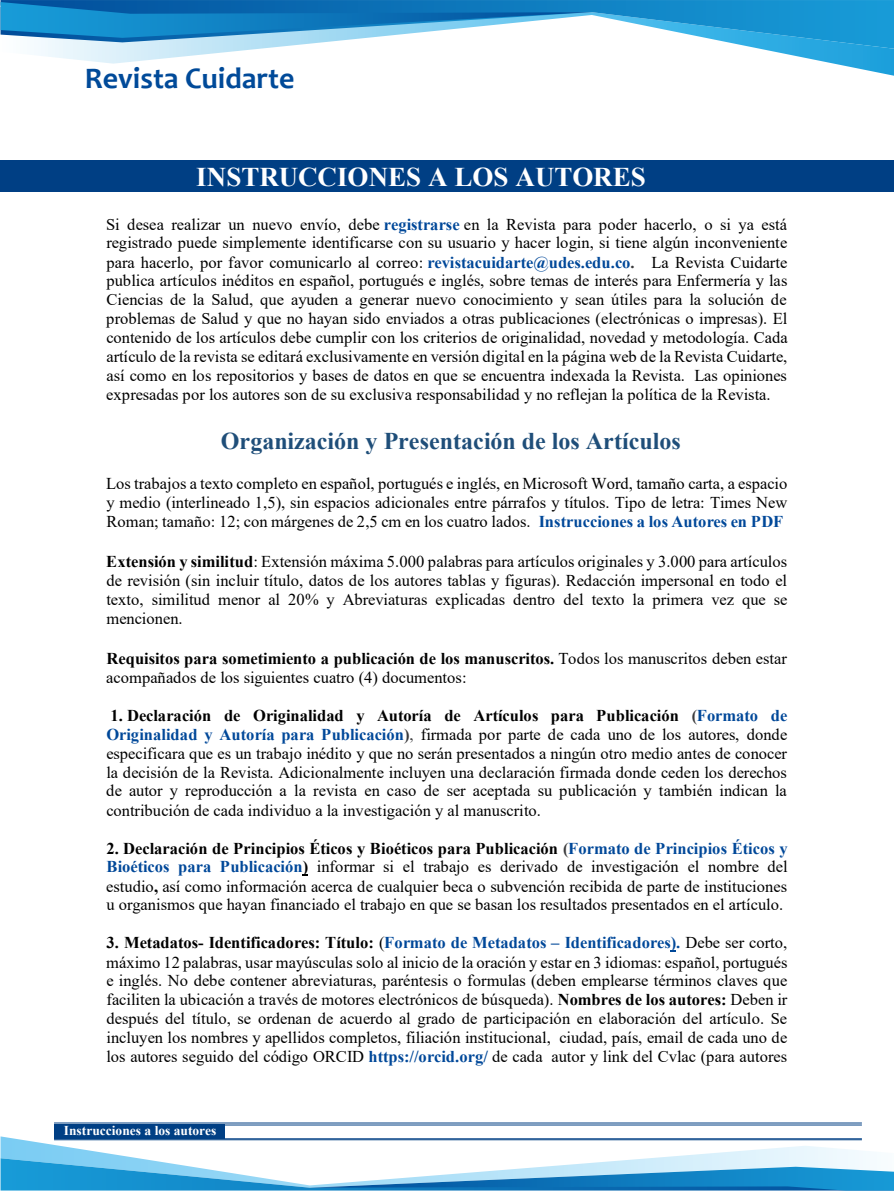
<style>
.page{position:relative;width:894px;height:1191px;background:#fff}
.page>*{position:absolute;margin:0;border:0;box-sizing:border-box;transform-origin:0 0}
.t1{font:700 30px "Candara";color:#004a99}
.t2{font:700 27px "Times New Roman";color:#fff}
.t3{font:700 24px "Times New Roman";color:#1f4e79}
.t4{font:16.5px/18.9px "Times New Roman";letter-spacing:-.005em;color:#000;text-align:justify}
.t5{font:700 13.5px "Times New Roman";color:#fff}
.s1{font-weight:700;color:#004899}
.s2{font-weight:700;color:#3a3a3c}
.s3{font-weight:700}
.s4{color:#3a3a3c}
</style>
<div class="page">
<div style="left:0;top:160px;width:893px;height:32px;background:#003f84"></div>
<svg style="left:302px;top:874px;width:6px;height:2px"></svg>
<svg style="left:670px;top:950px;width:6px;height:2px"></svg>
<hr style="left:54px;top:1125px;width:807px;height:1px;background:#003f84">
<hr style="left:54px;top:1123px;width:807px;height:1px;background:#003f84">
<div style="left:54px;top:1124px;width:170px;height:14px;background:#003f84"></div>
<svg style="left:34px;top:49px;width:859px;height:27px"></svg>
<svg style="left:1px;top:0;width:892px;height:49px"></svg>
<svg style="left:1px;top:2px;width:590px;height:40px"></svg>
<svg style="left:1px;top:1136px;width:869px;height:22px"></svg>
<svg style="left:1px;top:1158px;width:892px;height:33px"></svg>
<h1 class="t1" style="left:85px;top:59px;width:211px">Revista Cuidarte</h1>
<h2 class="t2" style="left:196px;top:158px;width:451px">INSTRUCCIONES A LOS AUTORES</h2>
<p class="t4" style="left:106px;top:214px;width:683px">Si desea realizar un nuevo envío, debe <span class="s1">registrarse</span> en la Revista para poder hacerlo, o si ya está registrado puede simplemente identificarse con su usuario y hacer login, si tiene algún inconveniente para hacerlo, por favor comunicarlo al correo: <span class="s1">revistacuidarte@udes.edu.co</span><span class="s2">.</span> La Revista Cuidarte publica artículos inéditos en español, portugués e inglés, sobre temas de interés para Enfermería y las Ciencias de la Salud, que ayuden a generar nuevo conocimiento y sean útiles para la solución de problemas de Salud y que no hayan sido enviados a otras publicaciones (electrónicas o impresas). El contenido de los artículos debe cumplir con los criterios de originalidad, novedad y metodología. Cada artículo de la revista se editará exclusivamente en versión digital en la página web de la Revista Cuidarte, así como en los repositorios y bases de datos en que se encuentra indexada la Revista. Las opiniones expresadas por los autores son de su exclusiva responsabilidad y no reflejan la política de la Revista.</p>
<h3 class="t3" style="left:221px;top:424px;width:461px">Organización y Presentación de los Artículos</h3>
<p class="t4" style="left:106px;top:474px;width:682px">Los trabajos a texto completo en español, portugués e inglés, en Microsoft Word, tamaño carta, a espacio y medio (interlineado 1,5), sin espacios adicionales entre párrafos y títulos. Tipo de letra: Times New Roman; tamaño: 12; con márgenes de 2,5 cm en los cuatro lados. <span class="s1">Instrucciones a los Autores en PDF</span></p>
<p class="t4" style="left:106px;top:552px;width:682px"><span class="s3">Extensión y similitud</span>: Extensión máxima 5.000 palabras para artículos originales y 3.000 para artículos de revisión (sin incluir título, datos de los autores tablas y figuras). Redacción impersonal en todo el texto, similitud menor al 20% y Abreviaturas explicadas dentro del texto la primera vez que se mencionen.</p>
<p class="t4" style="left:106px;top:648px;width:682px"><span class="s3">Requisitos para sometimiento a publicación de los manuscritos.</span> Todos los manuscritos deben estar acompañados de los siguientes cuatro (4) documentos:</p>
<p class="t4" style="left:106px;top:705px;width:682px"><span class="s3">1. Declaración de Originalidad y Autoría de Artículos para Publicación</span> <span class="s2">(</span><span class="s1">Formato de Originalidad y Autoría para Publicación</span><span class="s2">)</span><span class="s4">,</span> firmada por parte de cada uno de los autores, donde especificara que es un trabajo inédito y que no serán presentados a ningún otro medio antes de conocer la decisión de la Revista. Adicionalmente incluyen una declaración firmada donde ceden los derechos de autor y reproducción a la revista en caso de ser aceptada su publicación y también indican la contribución de cada individuo a la investigación y al manuscrito.</p>
<p class="t4" style="left:106px;top:838px;width:683px"><span class="s3">2. Declaración de Principios Éticos y Bioéticos para Publicación</span> <span class="s2">(</span><span class="s1">Formato de Principios Éticos y Bioéticos para Publicación</span><span class="s3">)</span> informar si el trabajo es derivado de investigación el nombre del estudio<span class="s3">,</span> así como información acerca de cualquier beca o subvención recibida de parte de instituciones u organismos que hayan financiado el trabajo en que se basan los resultados presentados en el artículo.</p>
<p class="t4" style="left:106px;top:933px;width:682px"><span class="s3">3. Metadatos- Identificadores: Título:</span> (<span class="s1">Formato de Metadatos – Identificadores).</span> Debe ser corto, máximo 12 palabras, usar mayúsculas solo al inicio de la oración y estar en 3 idiomas: español, portugués e inglés. No debe contener abreviaturas, paréntesis o formulas (deben emplearse términos claves que faciliten la ubicación a través de motores electrónicos de búsqueda). <span class="s3">Nombres de los autores:</span> Deben ir después del título, se ordenan de acuerdo al grado de participación en elaboración del artículo. Se incluyen los nombres y apellidos completos, filiación institucional, ciudad, país, email de cada uno de los autores seguido del código ORCID <span class="s1">https://orcid.org/</span> de cada autor y link del Cvlac (para autores</p>
<p class="t5" style="left:64px;top:1121px;width:154px">Instrucciones a los autores</p>
</div>
